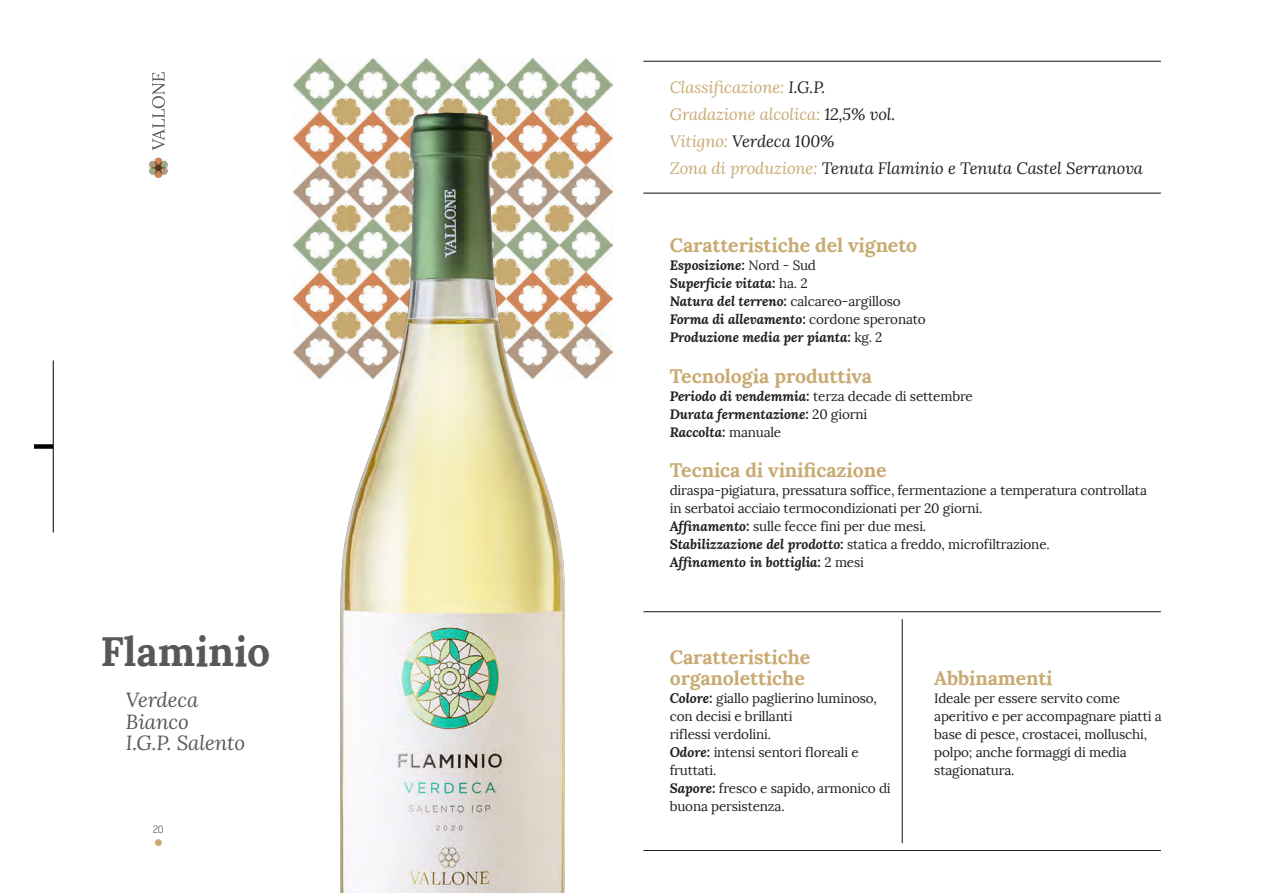
<style>
.page{position:relative;width:1263px;height:893px;background:#fff}
.page>*{position:absolute;margin:0;border:0;box-sizing:border-box;transform-origin:0 0}
.t1{font:700 40.8px "Lora";letter-spacing:-.005em;color:#57585a}
.t2{font:italic 20.55px/21.8px "Lora";letter-spacing:-.005em;color:#57585a}
.t3{font:700 19.5px/21px "Lora";letter-spacing:-.005em;color:#c8aa72}
.t4{font:italic 16.5px/27px "Lora";letter-spacing:-.005em;color:#231f20}
.t5{font:13.5px/18px "Lora";letter-spacing:-.015em;color:#231f20}
.t6{font:italic 700 13.5px/18px "Lora";letter-spacing:-.005em;color:#231f20}
.t7{font:10.5px "Bunday Slab Light Up";color:#231f20}
.s1{color:#c8aa72}
.s2{font-weight:400;font-style:normal}
.s3{font-weight:700;font-style:italic}
</style>
<div class="page">
<img style="left:295px;top:59px;width:318px;height:24px">
<img style="left:293px;top:83px;width:320px;height:810px">
<hr style="left:643px;top:193px;width:518px;height:1px;background:#231f20">
<hr style="left:643px;top:61px;width:518px;height:1px;background:#231f20">
<hr style="left:643px;top:850px;width:518px;height:1px;background:#231f20">
<hr style="left:643px;top:611px;width:518px;height:1px;background:#231f20">
<hr style="left:902px;top:619px;width:1px;height:224px;background:#231f20">
<div style="left:34px;top:444px;width:19px;height:5px;background:#000001"></div>
<hr style="left:53px;top:360px;width:1px;height:173px;background:#000001">
<svg style="left:152px;top:72px;width:13px;height:78px"></svg>
<div style="left:155px;top:839px;width:7px;height:7px;background:#c8aa72;border-radius:50%"></div>
<svg style="left:148px;top:157px;width:20px;height:21px"></svg>
<h1 class="t1" style="left:101px;top:617px;width:171px">Flaminio</h1>
<h2 class="t2" style="left:126px;top:688px;width:121px">Verdeca<br>Bianco<br>I.G.P. Salento</h2>
<p class="t7" style="left:153px;top:823px;width:12px">20</p>
<p class="t4" style="left:670px;top:73px;width:475px"><span class="s1">Classificazione:</span> I.G.P.<br><span class="s1">Gradazione alcolica:</span> 12,5% vol.<br><span class="s1">Vitigno:</span> Verdeca 100%<br><span class="s1">Zona di produzione:</span> Tenuta Flaminio e Tenuta Castel Serranova</p>
<h3 class="t3" style="left:670px;top:233px;width:249px">Caratteristiche del vigneto</h3>
<p class="t6" style="left:670px;top:256px;width:257px">Esposizione: <span class="s2">Nord - Sud<br></span>Superficie vitata: <span class="s2">ha. 2<br></span>Natura del terreno: <span class="s2">calcareo-argilloso </span>Forma di allevamento: <span class="s2">cordone speronato </span>Produzione media per pianta: <span class="s2">kg. 2</span></p>
<h3 class="t3" style="left:670px;top:363px;width:204px">Tecnologia produttiva</h3>
<p class="t6" style="left:670px;top:386px;width:305px">Periodo di vendemmia: <span class="s2">terza decade di settembre<br></span>Durata fermentazione: <span class="s2">20 giorni<br></span>Raccolta: <span class="s2">manuale</span></p>
<h3 class="t3" style="left:670px;top:458px;width:218px">Tecnica di vinificazione</h3>
<p class="t5" style="left:670px;top:481px;width:479px">diraspa-pigiatura, pressatura soffice, fermentazione a temperatura controllata in serbatoi acciaio termocondizionati per 20 giorni.<br><span class="s3">Affinamento:</span> sulle fecce fini per due mesi.<br><span class="s3">Stabilizzazione del prodotto:</span> statica a freddo, microfiltrazione.<br><span class="s3">Affinamento in bottiglia:</span> 2 mesi</p>
<h3 class="t3" style="left:670px;top:644px;width:142px">Caratteristiche organolettiche</h3>
<p class="t5" style="left:670px;top:689px;width:223px"><span class="s3">Colore:</span> giallo paglierino luminoso, con decisi e brillanti<br>riflessi verdolini.<br><span class="s3">Odore:</span> intensi sentori floreali e fruttati.<br><span class="s3">Sapore:</span> fresco e sapido, armonico di buona persistenza.</p>
<h3 class="t3" style="left:934px;top:665px;width:120px">Abbinamenti</h3>
<p class="t5" style="left:934px;top:689px;width:229px">Ideale per essere servito come aperitivo e per accompagnare piatti a base di pesce, crostacei, molluschi, polpo; anche formaggi di media stagionatura.</p>
</div>
